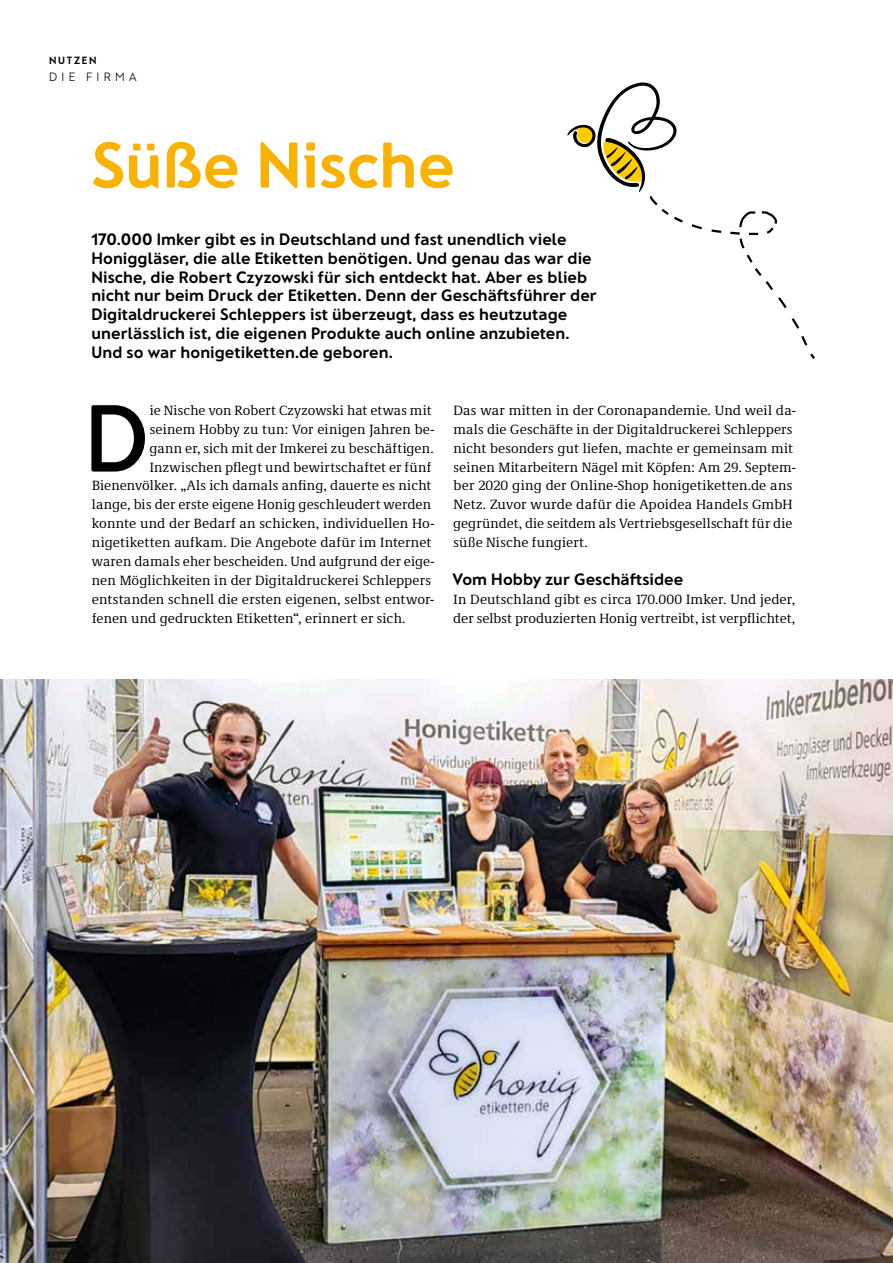
<style>
.page{position:relative;width:893px;height:1263px;background:#fff}
.page>*{position:absolute;margin:0;border:0;box-sizing:border-box;transform-origin:0 0}
.t1{font:600 94.8px "Franz Sans";color:#000}
.t2{font:700 64.5px "Franz Sans";color:#fab200}
.t3{font:700 16.5px/18.9px "Franz Sans";letter-spacing:.005em;color:#000}
.t4{font:13.8px/18.9px "Demos Next Pro";letter-spacing:.01em;color:#000}
.t5{font:300 12px "Franz Sans";letter-spacing:.36em;color:#000}
.t6{font:700 10.5px "Franz Sans";letter-spacing:.175em;color:#000}
</style>
<div class="page">
<img style="left:0;top:679px;width:893px;height:584px">
<svg style="left:567px;top:82px;width:248px;height:277px"></svg>
<p class="t6" style="left:49px;top:55px;width:49px">NUTZEN</p>
<p class="t5" style="left:49px;top:70px;width:89px">DIE FIRMA</p>
<h2 class="t2" style="left:91px;top:129px;width:365px">Süße Nische</h2>
<p class="t3" style="left:91px;top:230px;width:507px">170.000 Imker gibt es in Deutschland und fast unendlich viele Honiggläser, die alle Etiketten benötigen. Und genau das war die Nische, die Robert Czyzowski für sich entdeckt hat. Aber es blieb nicht nur beim Druck der Etiketten. Denn der Geschäftsführer der Digitaldruckerei Schleppers ist überzeugt, dass es heutzutage unerlässlich ist, die eigenen Produkte auch online anzubieten.<br>Und so war honigetiketten.de geboren.</p>
<h1 class="t1" style="left:85px;top:386px;width:66px">D</h1>
<p class="t4" style="left:150px;top:400px;width:283px">ie Nische von Robert Czyzowski hat etwas mit</p>
<p class="t4" style="left:150px;top:419px;width:286px">seinem Hobby zu tun: Vor einigen Jahren be-</p>
<p class="t4" style="left:149px;top:438px;width:286px">gann er, sich mit der Imkerei zu beschäftigen.</p>
<p class="t4" style="left:150px;top:457px;width:283px">Inzwischen pflegt und bewirtschaftet er fünf</p>
<p class="t4" style="left:92px;top:476px;width:341px">Bienenvölker. „Als ich damals anfing, dauerte es nicht</p>
<p class="t4" style="left:92px;top:495px;width:341px">lange, bis der erste eigene Honig geschleudert werden</p>
<p class="t4" style="left:92px;top:513px;width:344px">konnte und der Bedarf an schicken, individuellen Ho-</p>
<p class="t4" style="left:92px;top:532px;width:341px">nigetiketten aufkam. Die Angebote dafür im Internet</p>
<p class="t4" style="left:92px;top:551px;width:344px">waren damals eher bescheiden. Und aufgrund der eige-</p>
<p class="t4" style="left:92px;top:570px;width:341px">nen Möglichkeiten in der Digitaldruckerei Schleppers</p>
<p class="t4" style="left:92px;top:589px;width:344px">entstanden schnell die ersten eigenen, selbst entwor-</p>
<p class="t4" style="left:92px;top:608px;width:315px">fenen und gedruckten Etiketten“, erinnert er sich.</p>
<p class="t4" style="left:453px;top:400px;width:344px">Das war mitten in der Coronapandemie. Und weil da&shy;mals die Geschäfte in der Digitaldruckerei Schleppers nicht besonders gut liefen, machte er gemeinsam mit seinen Mitarbeitern Nägel mit Köpfen: Am 29. Septem&shy;ber 2020 ging der Online-Shop honigetiketten.de ans Netz. Zuvor wurde dafür die Apoidea Handels GmbH gegründet, die seitdem als Vertriebsgesellschaft für die süße Nische fungiert.</p>
<p class="t3" style="left:453px;top:570px;width:232px">Vom Hobby zur Geschäftsidee</p>
<p class="t4" style="left:453px;top:589px;width:343px">In Deutschland gibt es circa 170.000 Imker. Und jeder, der selbst produzierten Honig vertreibt, ist verpflichtet,</p>
</div>
